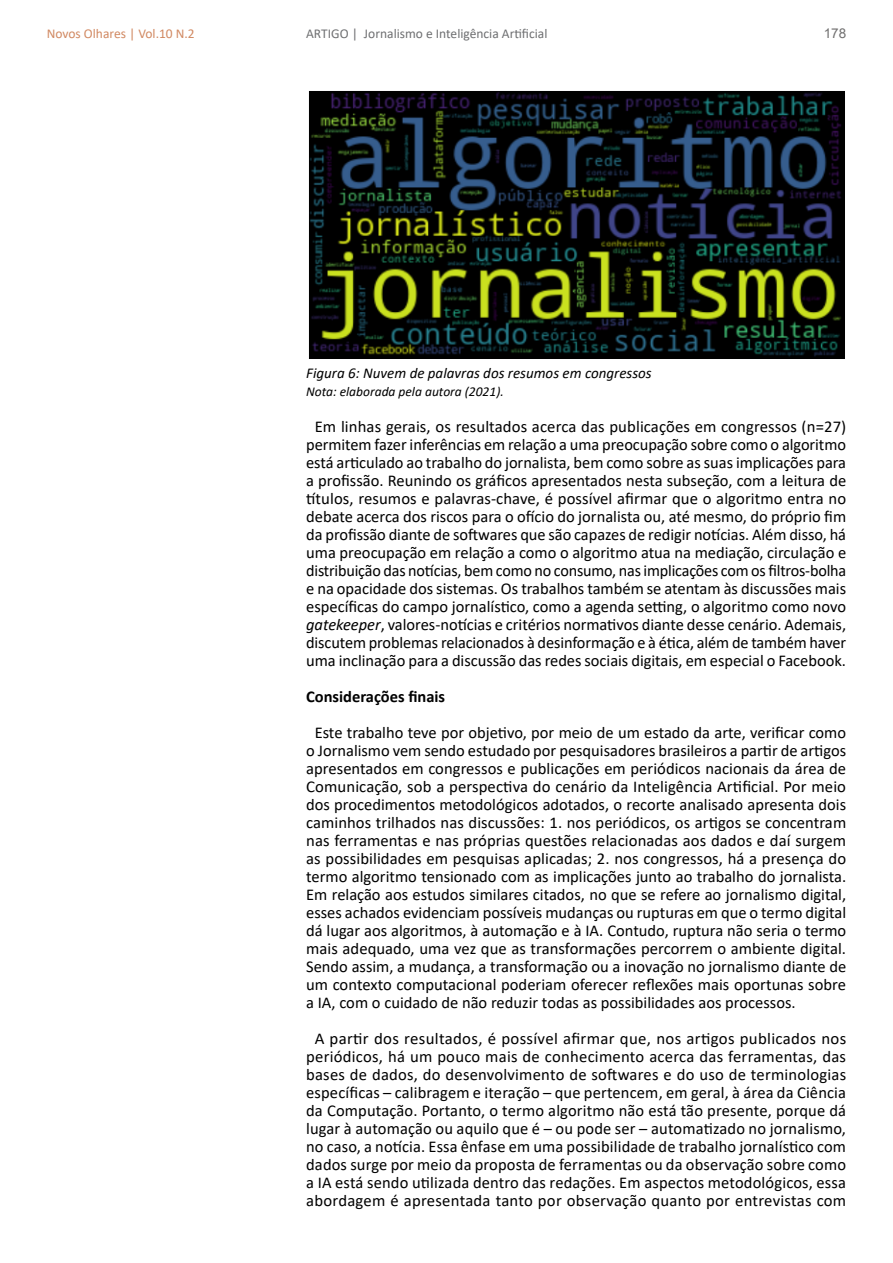
<style>
.page{position:relative;width:893px;height:1263px;background:#fff}
.page>*{position:absolute;margin:0;border:0;box-sizing:border-box;transform-origin:0 0}
.t1{font:16.5px/18px "Calibri";color:#000;text-align:center}
.t2{font:700 16.5px "Calibri";color:#000}
.t3{font:italic 15px "Calibri";color:#000}
.t4{font:13.5px "Calibri";color:#6e6f71}
.t5{font:italic 13.5px "Calibri";color:#000}
.t6{font:13.5px "Calibri";color:#d18962}
.t7{font:13.5px "Arial";color:#706f6f}
.s1{font-style:italic}
</style>
<div class="page">
<img style="left:309px;top:91px;width:536px;height:268px">
<p class="t6" style="left:47px;top:24px;width:150px">Novos Olhares | Vol.10 N.2</p>
<p class="t4" style="left:306px;top:24px;width:243px">ARTIGO | Jornalismo e Inteligência Artificial</p>
<p class="t7" style="left:824px;top:24px;width:24px">178</p>
<p class="t3" style="left:306px;top:363px;width:347px">Figura 6: Nuvem de palavras dos resumos em congressos</p>
<p class="t5" style="left:306px;top:382px;width:199px">Nota: elaborada pela autora (2021).</p>
<p class="t1" style="left:306px;top:417px;width:542px">Em linhas gerais, os resultados acerca das publicações em congressos (n=27) permitem fazer inferências em relação a uma preocupação sobre como o algoritmo está articulado ao trabalho do jornalista, bem como sobre as suas implicações para a profissão. Reunindo os gráficos apresentados nesta subseção, com a leitura de títulos, resumos e palavras-chave, é possível afirmar que o algoritmo entra no debate acerca dos riscos para o ofício do jornalista ou, até mesmo, do próprio fim da profissão diante de softwares que são capazes de redigir notícias. Além disso, há uma preocupação em relação a como o algoritmo atua na mediação, circulação e distribuição das notícias, bem como no consumo, nas implicações com os filtros-bolha e na opacidade dos sistemas. Os trabalhos também se atentam às discussões mais específicas do campo jornalístico, como a agenda setting, o algoritmo como novo <span class="s1">gatekeeper</span>, valores-notícias e critérios normativos diante desse cenário. Ademais, discutem problemas relacionados à desinformação e à ética, além de também haver uma inclinação para a discussão das redes sociais digitais, em especial o Facebook.</p>
<p class="t2" style="left:306px;top:685px;width:141px">Considerações finais</p>
<p class="t1" style="left:306px;top:723px;width:542px;text-align:justify;text-indent:8px">Este trabalho teve por objetivo, por meio de um estado da arte, verificar como o Jornalismo vem sendo estudado por pesquisadores brasileiros a partir de artigos apresentados em congressos e publicações em periódicos nacionais da área de Comunicação, sob a perspectiva do cenário da Inteligência Artificial. Por meio dos procedimentos metodológicos adotados, o recorte analisado apresenta dois caminhos trilhados nas discussões: 1. nos periódicos, os artigos se concentram nas ferramentas e nas próprias questões relacionadas aos dados e daí surgem as possibilidades em pesquisas aplicadas; 2. nos congressos, há a presença do termo algoritmo tensionado com as implicações junto ao trabalho do jornalista.<br>Em relação aos estudos similares citados, no que se refere ao jornalismo digital, esses achados evidenciam possíveis mudanças ou rupturas em que o termo digital dá lugar aos algoritmos, à automação e à IA. Contudo, ruptura não seria o termo mais adequado, uma vez que as transformações percorrem o ambiente digital.<br>Sendo assim, a mudança, a transformação ou a inovação no jornalismo diante de um contexto computacional poderiam oferecer reflexões mais oportunas sobre a IA, com o cuidado de não reduzir todas as possibilidades aos processos.</p>
<p class="t1" style="left:306px;top:1029px;width:542px">A partir dos resultados, é possível afirmar que, nos artigos publicados nos periódicos, há um pouco mais de conhecimento acerca das ferramentas, das bases de dados, do desenvolvimento de softwares e do uso de terminologias específicas – calibragem e iteração – que pertencem, em geral, à área da Ciência da Computação. Portanto, o termo algoritmo não está tão presente, porque dá lugar à automação ou aquilo que é – ou pode ser – automatizado no jornalismo, no caso, a notícia. Essa ênfase em uma possibilidade de trabalho jornalístico com dados surge por meio da proposta de ferramentas ou da observação sobre como a IA está sendo utilizada dentro das redações. Em aspectos metodológicos, essa abordagem é apresentada tanto por observação quanto por entrevistas com</p>
</div>
